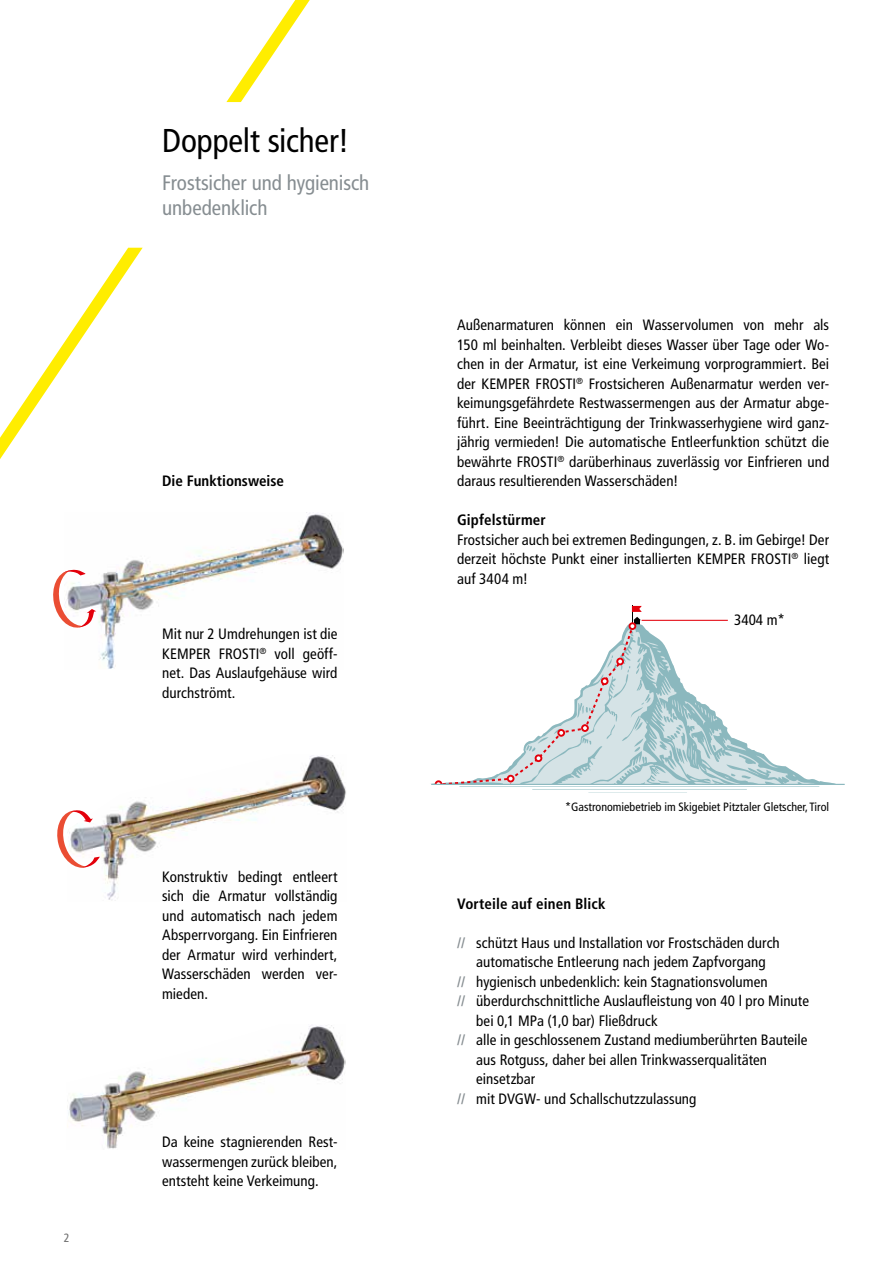
<style>
.page{position:relative;width:893px;height:1263px;background:#fff}
.page>*{position:absolute;margin:0;border:0;box-sizing:border-box;transform-origin:0 0}
.t1{font:condensed 33px "Frutiger LT Com";letter-spacing:-.005em;color:#000}
.t2{font:condensed 21px/25.2px "Frutiger LT Com";letter-spacing:-.005em;color:#868d91}
.t3{font:condensed 15px/19.5px "Frutiger LT Com";letter-spacing:.005em;color:#000;text-align:justify}
.t4{font:700 condensed 15px "Frutiger LT Com";letter-spacing:.005em;color:#000}
.t5{font:condensed 12px "Frutiger LT Com";color:#000}
.t6{font:condensed 12px "Frutiger LT Com";color:#6e6e6e}
.s1{font-weight:700;color:#868d91}
</style>
<div class="page">
<img style="left:96px;top:513px;width:247px;height:156px">
<img style="left:100px;top:755px;width:246px;height:146px">
<img style="left:68px;top:1025px;width:278px;height:124px">
<svg style="left:53px;top:569px;width:43px;height:59px"></svg>
<svg style="left:57px;top:810px;width:43px;height:58px"></svg>
<svg style="left:226px;top:0;width:84px;height:103px"></svg>
<svg style="left:0;top:247px;width:157px;height:270px"></svg>
<svg style="left:430px;top:605px;width:415px;height:188px"></svg>
<hr style="left:642px;top:620px;width:86px;height:1px;background:#e3000b">
<p class="t6" style="left:64px;top:1230px;width:7px">2</p>
<h1 class="t1" style="left:162px;top:121px;width:189px">Doppelt sicher!</h1>
<h2 class="t2" style="left:162px;top:170px;width:209px">Frostsicher und hygienisch unbedenklich</h2>
<p class="t4" style="left:162px;top:472px;width:124px">Die Funktionsweise</p>
<p class="t3" style="left:162px;top:624px;width:177px">Mit nur 2 Umdrehungen ist die KEMPER FROSTI<sup>®</sup> voll geöff&shy;net. Das Auslaufgehäuse wird durchströmt.</p>
<p class="t3" style="left:162px;top:867px;width:177px">Konstruktiv bedingt entleert sich die Armatur vollständig und automatisch nach jedem Absperrvorgang. Ein Einfrieren der Armatur wird verhindert, Wasserschäden werden ver&shy;mieden.</p>
<p class="t3" style="left:162px;top:1132px;width:177px">Da keine stagnierenden Rest&shy;wassermengen zurück bleiben, entsteht keine Verkeimung.</p>
<p class="t3" style="left:457px;top:315px;width:374px">Außenarmaturen können ein Wasservolumen von mehr als 150 ml beinhalten. Verbleibt dieses Wasser über Tage oder Wo&shy;chen in der Armatur, ist eine Verkeimung vorprogrammiert. Bei der KEMPER FROSTI<sup>®</sup> Frostsicheren Außenarmatur werden ver&shy;keimungsgefährdete Restwassermengen aus der Armatur abge&shy;führt. Eine Beeinträchtigung der Trinkwasserhygiene wird ganz&shy;jährig vermieden! Die automatische Entleerfunktion schützt die bewährte FROSTI<sup>®</sup> darüberhinaus zuverlässig vor Einfrieren und daraus resultierenden Wasserschäden!</p>
<p class="t4" style="left:457px;top:511px;width:90px">Gipfelstürmer</p>
<p class="t3" style="left:457px;top:530px;width:374px">Frostsicher auch bei extremen Bedingungen, z. B. im Gebirge! Der derzeit höchste Punkt einer installierten KEMPER FROSTI<sup>®</sup> liegt auf 3404 m!</p>
<p class="t3" style="left:734px;top:610px;width:52px">3404 m*</p>
<p class="t5" style="left:565px;top:799px;width:266px">*Gastronomiebetrieb im Skigebiet Pitztaler Gletscher, Tirol</p>
<p class="t4" style="left:457px;top:894px;width:150px">Vorteile auf einen Blick</p>
<p class="t3" style="left:457px;top:932px;width:324px"><span class="s1">//</span> schützt Haus und Installation vor Frostschäden durch</p>
<p class="t3" style="left:476px;top:952px;width:291px">automatische Entleerung nach jedem Zapfvorgang</p>
<p class="t3" style="left:457px;top:971px;width:312px"><span class="s1">//</span> hygienisch unbedenklich: kein Stagnationsvolumen</p>
<p class="t3" style="left:457px;top:991px;width:353px"><span class="s1">//</span> überdurchschnittliche Auslaufleistung von 40 l pro Minute</p>
<p class="t3" style="left:476px;top:1010px;width:183px">bei 0,1 MPa (1,0 bar) Fließdruck</p>
<p class="t3" style="left:457px;top:1030px;width:352px"><span class="s1">//</span> alle in geschlossenem Zustand mediumberührten Bauteile</p>
<p class="t3" style="left:476px;top:1049px;width:292px">aus Rotguss, daher bei allen Trinkwasserqualitäten</p>
<p class="t3" style="left:476px;top:1069px;width:61px">einsetzbar</p>
<p class="t3" style="left:457px;top:1088px;width:241px"><span class="s1">//</span> mit DVGW- und Schallschutzzulassung</p>
</div>
